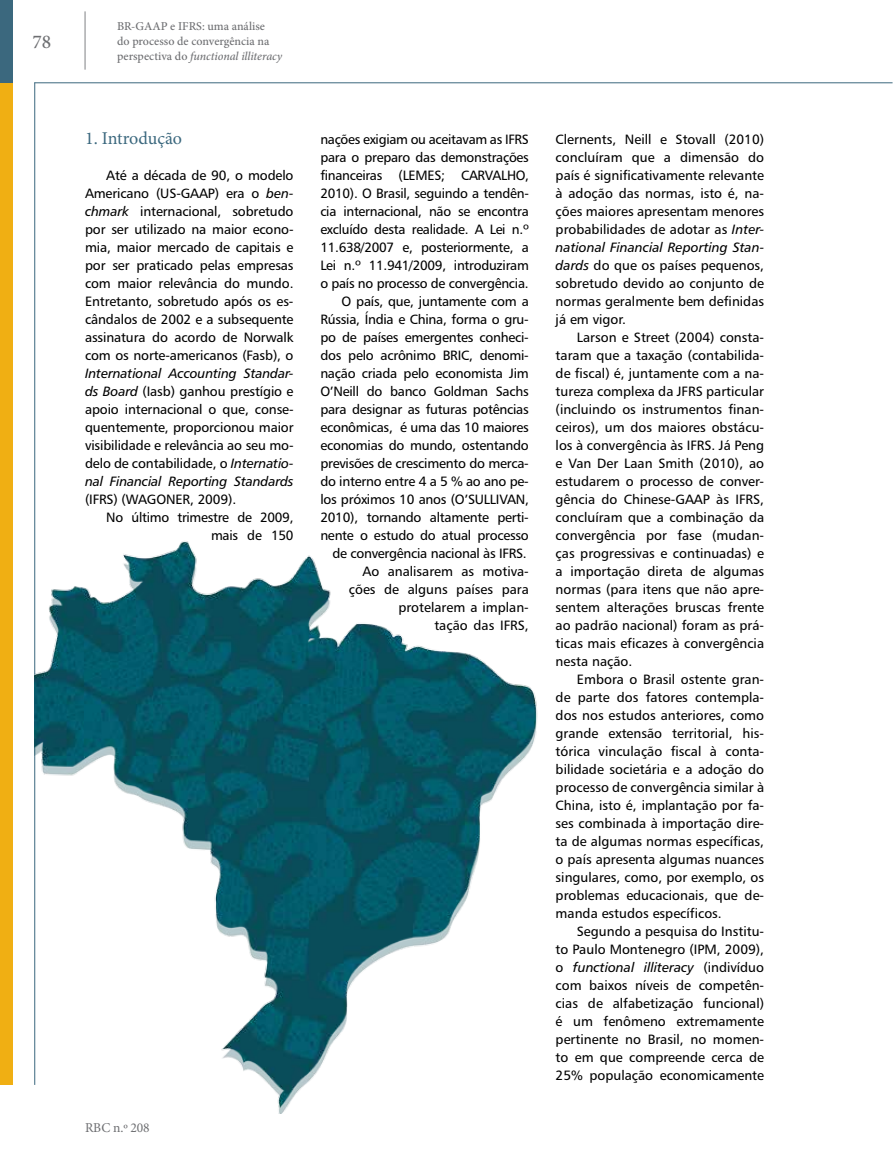
<style>
.page{position:relative;width:893px;height:1170px;background:#fff}
.page>*{position:absolute;margin:0;border:0;box-sizing:border-box;transform-origin:0 0}
.t1{font:500 19.5px "Minion Pro";color:#6d6e71}
.t2{font:18px "Minion Pro";color:#3b687e}
.t3{font:13.5px/18px "Humanist 777 BT Roman B";letter-spacing:-.02em;color:#000;text-align:justify}
.t4{font:13.5px "Humanist 777 BT Italic B";letter-spacing:-.01em;color:#000}
.t5{font:13.5px/18px "Humanist 777 BT Roman B";color:#000;text-align:right}
.t6{font:13.5px "Minion Pro";letter-spacing:-.01em;color:#6d6e71}
.t7{font:500 12px/15px "Minion Pro";color:#6d6e71}
.s1{font-style:italic}
.s2{font-family:"Humanist 777 BT Italic B"}
.s3{font-family:"Humanist 777 BT Roman B"}
</style>
<div class="page">
<div style="left:0;top:82px;width:13px;height:1002px;background:#f0af13"></div>
<hr style="left:34px;top:82px;width:1px;height:1002px;background:#3b687e">
<hr style="left:34px;top:82px;width:858px;height:1px;background:#3b687e">
<div style="left:0;top:0;width:13px;height:82px;background:#3b687e"></div>
<hr style="left:85px;top:11px;width:1px;height:59px;background:#808285">
<img style="left:35px;top:531px;width:503px;height:582px">
<h1 class="t1" style="left:33px;top:28px;width:20px">78</h1>
<p class="t7" style="left:117px;top:19px;width:167px">BR-GAAP e IFRS: uma análise<br>do processo de convergência na perspectiva do <span class="s1">functional illiteracy</span></p>
<h2 class="t2" style="left:85px;top:126px;width:99px">1. Introdução</h2>
<p class="t3" style="left:85px;top:166px;width:210px;text-indent:21px">Até a década de 90, o modelo Americano (US-GAAP) era o <span class="s2">ben&shy;chmark</span> internacional, sobretudo por ser utilizado na maior econo&shy;mia, maior mercado de capitais e por ser praticado pelas empresas com maior relevância do mundo.<br>Entretanto, sobretudo após os es&shy;cândalos de 2002 e a subsequente assinatura do acordo de Norwalk com os norte-americanos (Fasb), o</p>
<p class="t4" style="left:85px;top:365px;width:210px">International Accounting Standar-</p>
<p class="t3" style="left:85px;top:382px;width:210px"><span class="s2">ds Board</span> (Iasb) ganhou prestígio e apoio internacional o que, conse&shy;quentemente, proporcionou maior visibilidade e relevância ao seu mo&shy;delo de contabilidade, o <span class="s2">Internatio-</span></p>
<p class="t4" style="left:85px;top:473px;width:210px">nal Financial Reporting Standards</p>
<p class="t3" style="left:85px;top:490px;width:153px">(IFRS) (WAGONER, 2009).</p>
<p class="t3" style="left:106px;top:508px;width:189px">No último trimestre de 2009,</p>
<p class="t3" style="left:211px;top:526px;width:84px">mais de 150</p>
<p class="t6" style="left:85px;top:1118px;width:66px">RBC n.º 208</p>
<p class="t3" style="left:320px;top:130px;width:210px;text-align:right">nações exigiam ou aceitavam as IFRS para o preparo das demonstrações financeiras (LEMES; CARVALHO,<br>2010). O Brasil, seguindo a tendên&shy;cia internacional, não se encontra excluído desta realidade. A Lei n.º<br>11.638/2007 e, posteriormente, a<br>Lei n.º 11.941/2009, introduziram o país no processo de convergência.<br>O país, que, juntamente com a<br>Rússia, Índia e China, forma o gru&shy;po de países emergentes conheci&shy;dos pelo acrônimo BRIC, denomi&shy;nação criada pelo economista Jim<br>O’Neill do banco Goldman Sachs para designar as futuras potências econômicas, é uma das 10 maiores economias do mundo, ostentando previsões de crescimento do merca&shy;do interno entre 4 a 5 % ao ano pe&shy;los próximos 10 anos (O’SULLIVAN,<br>2010), tornando altamente perti&shy;nente o estudo do atual processo de convergência nacional às IFRS.<br>Ao analisarem as motiva-<br>ções de alguns países para protelarem a implan-<br>tação das IFRS,</p>
<p class="t3" style="left:556px;top:130px;width:210px">Clernents, Neill e Stovall (2010) concluíram que a dimensão do país é significativamente relevante à adoção das normas, isto é, na&shy;ções maiores apresentam menores probabilidades de adotar as <span class="s2">Inter-</span></p>
<p class="t4" style="left:556px;top:239px;width:210px">national Financial Reporting Stan-</p>
<p class="t3" style="left:556px;top:256px;width:210px"><span class="s2">dards</span> do que os países pequenos, sobretudo devido ao conjunto de normas geralmente bem definidas já em vigor.</p>
<p class="t3" style="left:556px;top:328px;width:210px;text-indent:21px">Larson e Street (2004) consta&shy;taram que a taxação (contabilida&shy;de fiscal) é, juntamente com a na&shy;tureza complexa da JFRS particular (incluindo os instrumentos finan&shy;ceiros), um dos maiores obstácu&shy;los à convergência às IFRS. Já Peng e Van Der Laan Smith (2010), ao estudarem o processo de conver&shy;gência do Chinese-GAAP às IFRS, concluíram que a combinação da convergência por fase (mudan&shy;ças progressivas e continuadas) e a importação direta de algumas normas (para itens que não apre&shy;sentem alterações bruscas frente ao padrão nacional) foram as prá&shy;ticas mais eficazes à convergência nesta nação.</p>
<p class="t3" style="left:556px;top:670px;width:210px;text-indent:21px">Embora o Brasil ostente gran&shy;de parte dos fatores contempla&shy;dos nos estudos anteriores, como grande extensão territorial, his&shy;tórica vinculação fiscal à conta&shy;bilidade societária e a adoção do processo de convergência similar à China, isto é, implantação por fa&shy;ses combinada à importação dire&shy;ta de algumas normas específicas, o país apresenta algumas nuances singulares, como, por exemplo, os problemas educacionais, que de&shy;manda estudos específicos.</p>
<p class="t5" style="left:556px;top:922px;width:210px">Segundo a pesquisa do Institu-<br>to Paulo Montenegro (IPM, 2009),</p>
<p class="t4" style="left:556px;top:959px;width:210px"><span class="s3">o</span> functional illiteracy <span class="s3">(indivíduo</span></p>
<p class="t3" style="left:556px;top:976px;width:210px">com baixos níveis de competên&shy;cias de alfabetização funcional) é um fenômeno extremamente pertinente no Brasil, no momen&shy;to em que compreende cerca de 25% população economicamente</p>
</div>
